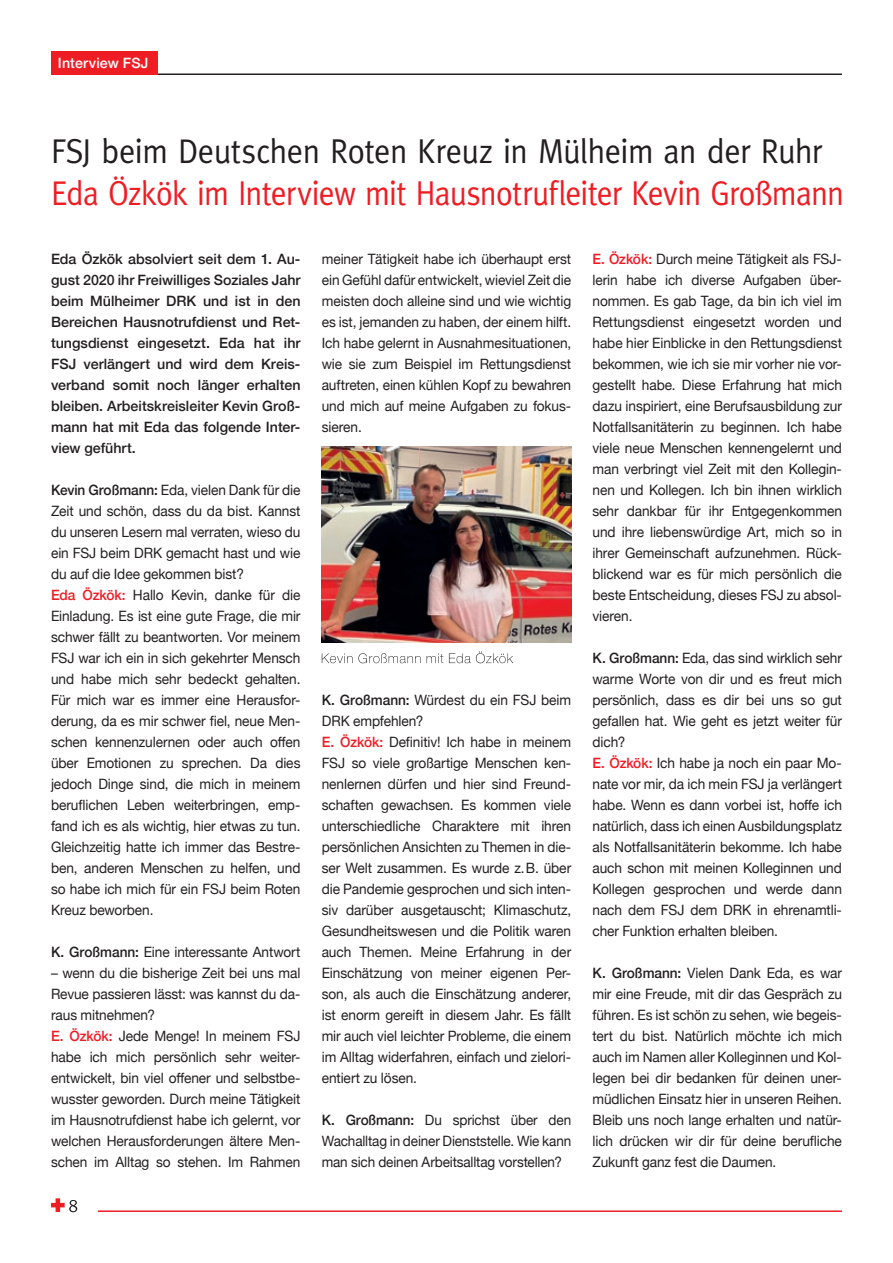
<style>
.page{position:relative;width:893px;height:1263px;background:#fff}
.page>*{position:absolute;margin:0;border:0;box-sizing:border-box;transform-origin:0 0}
.t1{font:34.5px "Meta";letter-spacing:-.025em;color:#ee1d23;scale:.92 1}
.t2{font:34.5px "Meta";letter-spacing:-.015em;color:#231f20;scale:.94 1}
.t3{font:14.25px/21px "Helvetica Neue";letter-spacing:-.005em;color:#231f20;scale:.96 1}
.t4{font:500 14.25px/21px "Helvetica Neue";color:#231f20;text-align:justify}
.t5{font:14.25px/21px "Helvetica Neue";letter-spacing:-.005em;color:#231f20;text-align:justify;scale:.95 1}
.t6{font:500 14.25px "Helvetica Neue";letter-spacing:.01em;color:#fff}
.s1{font-weight:500}
.s2{font-weight:500;color:#ee1d23}
</style>
<div class="page">
<svg style="left:51px;top:1198px;width:26px;height:14px"></svg>
<hr style="left:98px;top:1210px;width:744px;height:2px;background:#ee1d23">
<hr style="left:95px;top:74px;width:747px;height:1px;background:#231f20">
<div style="left:51px;top:51px;width:106px;height:24px;background:#ee1d23"></div>
<img style="left:322px;top:446px;width:249px;height:196px">
<svg style="left:322px;top:651px;width:191px;height:12px"></svg>
<p class="t6" style="left:58px;top:52px;width:92px">Interview FSJ</p>
<h1 class="t2" style="left:51px;top:131px;width:822px">FSJ beim Deutschen Roten Kreuz in Mülheim an der Ruhr</h1>
<h1 class="t1" style="left:51px;top:173px;width:863px">Eda Özkök im Interview mit Hausnotrufleiter Kevin Großmann</h1>
<p class="t4" style="left:51px;top:247px;width:251px">Eda Özkök absolviert seit dem 1. Au&shy;gust 2020 ihr Freiwilliges Soziales Jahr beim Mülheimer DRK und ist in den Bereichen Hausnotrufdienst und Ret&shy;tungsdienst eingesetzt. Eda hat ihr FSJ verlängert und wird dem Kreis&shy;verband somit noch länger erhalten bleiben. Arbeitskreisleiter Kevin Groß&shy;mann hat mit Eda das folgende Inter&shy;view geführt.</p>
<p class="t3" style="left:51px;top:480px;width:261px"><span class="s1">Kevin Großmann:</span> Eda, vielen Dank für die Zeit und schön, dass du da bist. Kannst du unseren Lesern mal verraten, wieso du ein FSJ beim DRK gemacht hast und wie du auf die Idee gekommen bist?<br><span class="s2">Eda Özkök:</span> Hallo Kevin, danke für die Einladung. Es ist eine gute Frage, die mir schwer fällt zu beantworten. Vor meinem FSJ war ich ein in sich gekehrter Mensch und habe mich sehr bedeckt gehalten.<br>Für mich war es immer eine Herausfor&shy;derung, da es mir schwer fiel, neue Men&shy;schen kennenzulernen oder auch offen über Emotionen zu sprechen. Da dies jedoch Dinge sind, die mich in meinem beruflichen Leben weiterbringen, emp&shy;fand ich es als wichtig, hier etwas zu tun.<br>Gleichzeitig hatte ich immer das Bestre&shy;ben, anderen Menschen zu helfen, und so habe ich mich für ein FSJ beim Roten Kreuz beworben.</p>
<p class="t3" style="left:51px;top:942px;width:261px"><span class="s1">K. Großmann:</span> Eine interessante Antwort</p>
<p class="t3" style="left:51px;top:963px;width:261px">– wenn du die bisherige Zeit bei uns mal Revue passieren lässt: was kannst du da&shy;raus mitnehmen?<br><span class="s2">E. Özkök:</span> Jede Menge! In meinem FSJ habe ich mich persönlich sehr weiter&shy;entwickelt, bin viel offener und selbstbe&shy;wusster geworden. Durch meine Tätigkeit im Hausnotrufdienst habe ich gelernt, vor welchen Herausforderungen ältere Men&shy;schen im Alltag so stehen. Im Rahmen</p>
<p class="t3" style="left:322px;top:249px;width:261px;text-align:justify">meiner Tätigkeit habe ich überhaupt erst ein Gefühl dafür entwickelt, wieviel Zeit die meisten doch alleine sind und wie wichtig es ist, jemanden zu haben, der einem hilft.<br>Ich habe gelernt in Ausnahmesituationen, wie sie zum Beispiel im Rettungsdienst auftreten, einen kühlen Kopf zu bewahren und mich auf meine Aufgaben zu fokus&shy;sieren.</p>
<p class="t3" style="left:322px;top:690px;width:261px"><span class="s1">K. Großmann:</span> Würdest du ein FSJ beim DRK empfehlen?<br><span class="s2">E. Özkök:</span> Definitiv! Ich habe in meinem FSJ so viele großartige Menschen ken&shy;nenlernen dürfen und hier sind Freund&shy;schaften gewachsen. Es kommen viele unterschiedliche Charaktere mit ihren persönlichen Ansichten zu Themen in die&shy;ser Welt zusammen. Es wurde z.B. über die Pandemie gesprochen und sich inten&shy;siv darüber ausgetauscht; Klimaschutz, Gesundheitswesen und die Politik waren auch Themen. Meine Erfahrung in der Einschätzung von meiner eigenen Per&shy;son, als auch die Einschätzung anderer, ist enorm gereift in diesem Jahr. Es fällt mir auch viel leichter Probleme, die einem im Alltag widerfahren, einfach und zielori&shy;entiert zu lösen.</p>
<p class="t5" style="left:322px;top:1110px;width:264px"><span class="s1">K. Großmann:</span> Du sprichst über den Wachalltag in deiner Dienststelle. Wie kann man sich deinen Arbeitsalltag vorstellen?</p>
<p class="t3" style="left:592px;top:249px;width:261px;text-align:justify"><span class="s2">E. Özkök:</span> Durch meine Tätigkeit als FSJ&shy;lerin habe ich diverse Aufgaben über&shy;nommen. Es gab Tage, da bin ich viel im Rettungsdienst eingesetzt worden und habe hier Einblicke in den Rettungsdienst bekommen, wie ich sie mir vorher nie vor&shy;gestellt habe. Diese Erfahrung hat mich dazu inspiriert, eine Berufsausbildung zur Notfallsanitäterin zu beginnen. Ich habe viele neue Menschen kennengelernt und man verbringt viel Zeit mit den Kollegin&shy;nen und Kollegen. Ich bin ihnen wirklich sehr dankbar für ihr Entgegenkommen und ihre liebenswürdige Art, mich so in ihrer Gemeinschaft aufzunehmen. Rück&shy;blickend war es für mich persönlich die beste Entscheidung, dieses FSJ zu absol&shy;vieren.</p>
<p class="t3" style="left:592px;top:648px;width:261px"><span class="s1">K. Großmann:</span> Eda, das sind wirklich sehr warme Worte von dir und es freut mich persönlich, dass es dir bei uns so gut gefallen hat. Wie geht es jetzt weiter für dich?<br><span class="s2">E. Özkök:</span> Ich habe ja noch ein paar Mo&shy;nate vor mir, da ich mein FSJ ja verlängert habe. Wenn es dann vorbei ist, hoffe ich natürlich, dass ich einen Ausbildungsplatz als Notfallsanitäterin bekomme. Ich habe auch schon mit meinen Kolleginnen und Kollegen gesprochen und werde dann nach dem FSJ dem DRK in ehrenamtli&shy;cher Funktion erhalten bleiben.</p>
<p class="t3" style="left:592px;top:963px;width:261px;text-align:justify"><span class="s1">K. Großmann:</span> Vielen Dank Eda, es war mir eine Freude, mit dir das Gespräch zu führen. Es ist schön zu sehen, wie begeis&shy;tert du bist. Natürlich möchte ich mich auch im Namen aller Kolleginnen und Kol&shy;legen bei dir bedanken für deinen uner&shy;müdlichen Einsatz hier in unseren Reihen.<br>Bleib uns noch lange erhalten und natür&shy;lich drücken wir dir für deine berufliche Zukunft ganz fest die Daumen.</p>
</div>
